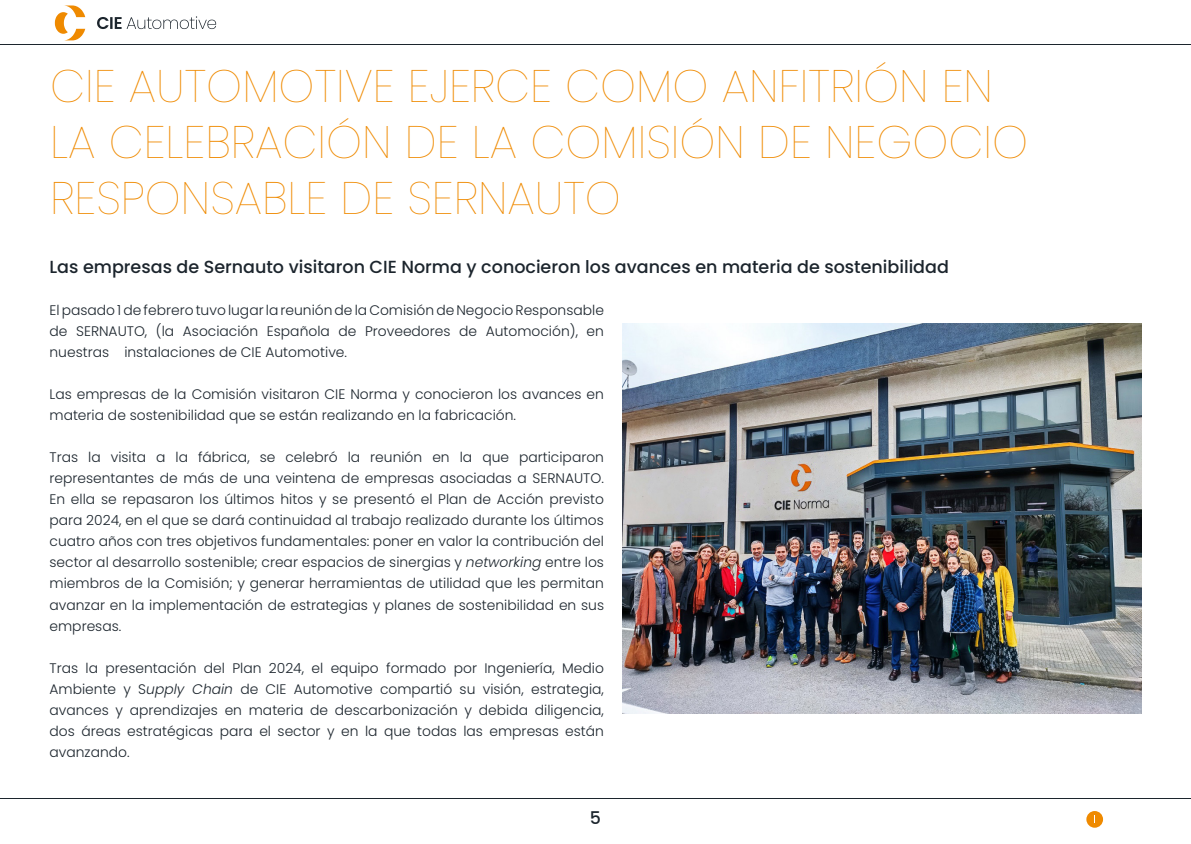
<style>
.page{position:relative;width:1191px;height:844px;background:#fff}
.page>*{position:absolute;margin:0;border:0;box-sizing:border-box;transform-origin:0 0}
.t1{font:100 45.5px/56px "Poppins";color:#ef8a00}
.t2{font:500 17.5px "Poppins";color:#1c252d}
.t3{font:300 13.83px/21px "Poppins";color:#1c252d;text-align:justify}
.s1{font-style:italic}
</style>
<div class="page">
<svg style="left:97px;top:16px;width:119px;height:13px"></svg>
<svg style="left:55px;top:5px;width:30px;height:35px"></svg>
<svg style="left:1086px;top:810px;width:17px;height:17px"></svg>
<img style="left:622px;top:324px;width:519px;height:389px">
<h1 class="t1" style="left:50px;top:58px;width:979px">CIE AUTOMOTIVE EJERCE COMO ANFITRIÓN EN<br>LA CELEBRACIÓN DE LA COMISIÓN DE NEGOCIO<br>RESPONSABLE DE SERNAUTO</h1>
<p class="t2" style="left:50px;top:257px;width:901px">Las empresas de Sernauto visitaron CIE Norma y conocieron los avances en materia de sostenibilidad</p>
<p class="t3" style="left:50px;top:300px;width:556px">El pasado 1 de febrero tuvo lugar la reunión de la Comisión de Negocio Responsable de SERNAUTO, (la Asociación Española de Proveedores de Automoción), en nuestras instalaciones de CIE Automotive.</p>
<p class="t3" style="left:50px;top:384px;width:556px">Las empresas de la Comisión visitaron CIE Norma y conocieron los avances en materia de sostenibilidad que se están realizando en la fabricación.</p>
<p class="t3" style="left:50px;top:447px;width:556px">Tras la visita a la fábrica, se celebró la reunión en la que participaron representantes de más de una veintena de empresas asociadas a SERNAUTO.<br>En ella se repasaron los últimos hitos y se presentó el Plan de Acción previsto para 2024, en el que se dará continuidad al trabajo realizado durante los últimos cuatro años con tres objetivos fundamentales: poner en valor la contribución del sector al desarrollo sostenible; crear espacios de sinergias y <span class="s1">networking</span> entre los miembros de la Comisión; y generar herramientas de utilidad que les permitan avanzar en la implementación de estrategias y planes de sostenibilidad en sus empresas.</p>
<p class="t3" style="left:50px;top:657px;width:556px">Tras la presentación del Plan 2024, el equipo formado por Ingeniería, Medio Ambiente y S<span class="s1">upply Chain</span> de CIE Automotive compartió su visión, estrategia, avances y aprendizajes en materia de descarbonización y debida diligencia, dos áreas estratégicas para el sector y en la que todas las empresas están avanzando.</p>
<p class="t2" style="left:590px;top:807px;width:13px">5</p>
</div>
